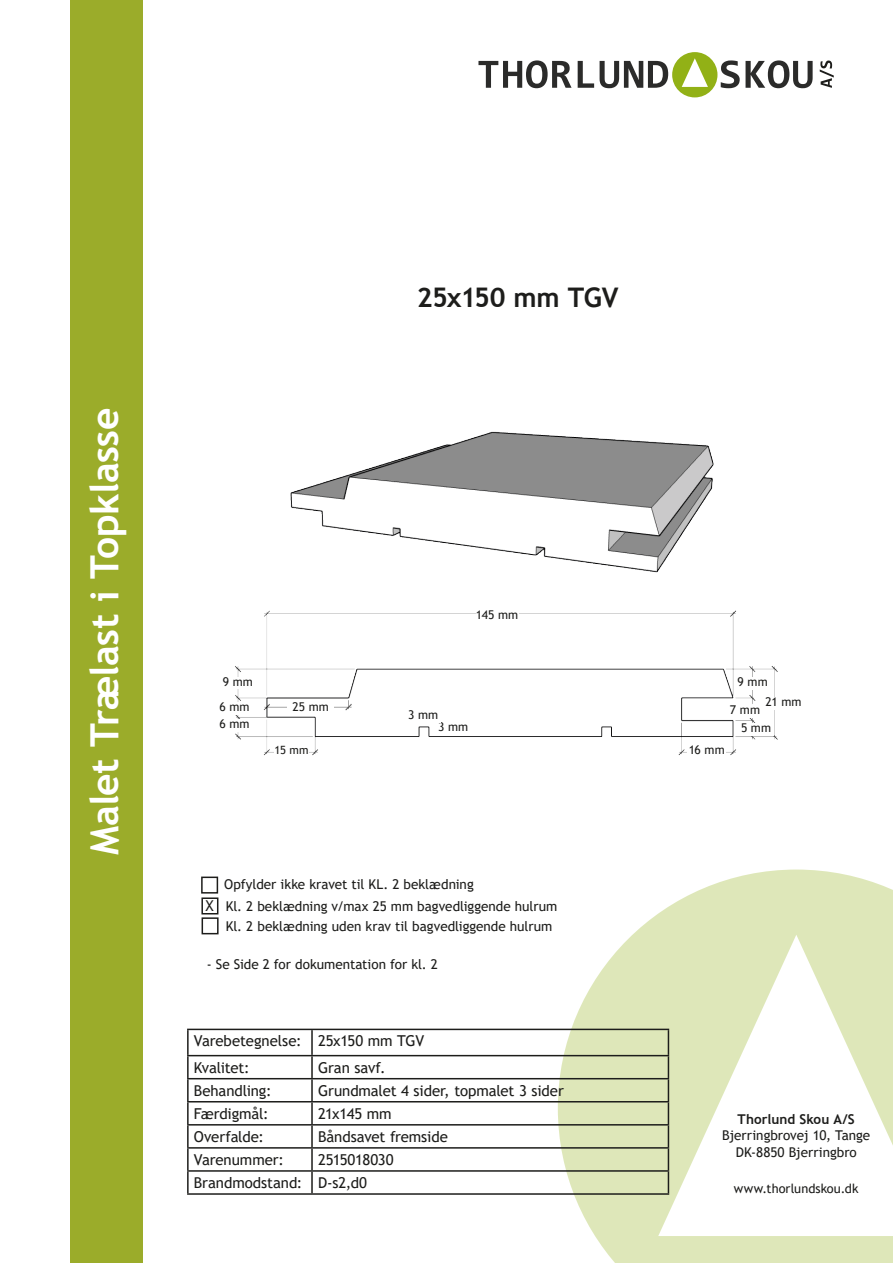
<style>
.page{position:relative;width:893px;height:1263px;background:#fff}
.page>*{position:absolute;margin:0;border:0;box-sizing:border-box;transform-origin:0 0}
.t1{font:700 39px "Trebuchet MS";letter-spacing:-.015em;color:#fff}
.Profil_navn{font:700 27px "Trebuchet MS";letter-spacing:-.025em;color:#1d1d1b}
.Profil_info{font:15px "Trebuchet MS";letter-spacing:-.01em;color:#1d1d1b}
.Profil_info-2{font:15px "Trebuchet MS";letter-spacing:-.03em;color:#1d1d1b}
.Profil_info-3{font:13.5px/16.2px "Trebuchet MS";color:#1d1d1b;text-align:center}
.t2{font:700 13.5px "Trebuchet MS";letter-spacing:.005em;color:#1d1d1b}
.t3{font:12.75px "Trebuchet MS";letter-spacing:.005em;color:#1d1d1b}
.Profil_info-4{font:12.15px "Trebuchet MS";letter-spacing:.005em;color:#1d1d1b}
.Profil_info-5{font:11.4px "Trebuchet MS";color:#1d1d1b}
</style>
<div class="page">
<svg style="left:558px;top:869px;width:335px;height:394px;fill:#dee7b9"></svg>
<svg style="left:658px;top:935px;width:235px;height:301px"></svg>
<div style="left:70px;top:0;width:72px;height:1263px;background:#9bac2a"></div>
<div style="left:672px;top:52px;width:45px;height:45px;background:#92b116;border-radius:50%"></div>
<svg style="left:478px;top:60px;width:94px;height:28px"></svg>
<svg style="left:578px;top:61px;width:16px;height:27px"></svg>
<svg style="left:600px;top:61px;width:68px;height:27px"></svg>
<svg style="left:721px;top:60px;width:92px;height:28px"></svg>
<svg style="left:820px;top:61px;width:14px;height:27px"></svg>
<svg style="left:682px;top:58px;width:26px;height:29px"></svg>
<img style="left:235px;top:610px;width:543px;height:146px">
<hr style="left:187px;top:1029px;width:125px;height:1px;background:#1d1d1b">
<hr style="left:187px;top:1030px;width:2px;height:25px;background:#1d1d1b">
<hr style="left:312px;top:1029px;width:357px;height:1px;background:#1d1d1b">
<hr style="left:311px;top:1030px;width:2px;height:25px;background:#1d1d1b">
<hr style="left:187px;top:1055px;width:125px;height:1px;background:#1d1d1b">
<hr style="left:187px;top:1056px;width:2px;height:22px;background:#1d1d1b">
<hr style="left:312px;top:1055px;width:357px;height:1px;background:#1d1d1b">
<hr style="left:311px;top:1056px;width:2px;height:22px;background:#1d1d1b">
<hr style="left:187px;top:1078px;width:125px;height:1px;background:#1d1d1b">
<hr style="left:187px;top:1079px;width:2px;height:22px;background:#1d1d1b">
<hr style="left:312px;top:1078px;width:357px;height:1px;background:#1d1d1b">
<hr style="left:311px;top:1079px;width:2px;height:22px;background:#1d1d1b">
<hr style="left:187px;top:1101px;width:125px;height:1px;background:#1d1d1b">
<hr style="left:187px;top:1102px;width:2px;height:22px;background:#1d1d1b">
<hr style="left:312px;top:1101px;width:357px;height:1px;background:#1d1d1b">
<hr style="left:311px;top:1102px;width:2px;height:22px;background:#1d1d1b">
<hr style="left:187px;top:1124px;width:125px;height:1px;background:#1d1d1b">
<hr style="left:187px;top:1125px;width:2px;height:22px;background:#1d1d1b">
<hr style="left:312px;top:1124px;width:357px;height:1px;background:#1d1d1b">
<hr style="left:311px;top:1125px;width:2px;height:22px;background:#1d1d1b">
<hr style="left:187px;top:1147px;width:125px;height:1px;background:#1d1d1b">
<hr style="left:187px;top:1148px;width:2px;height:22px;background:#1d1d1b">
<hr style="left:312px;top:1147px;width:357px;height:1px;background:#1d1d1b">
<hr style="left:311px;top:1148px;width:2px;height:22px;background:#1d1d1b">
<hr style="left:187px;top:1170px;width:125px;height:2px;background:#1d1d1b">
<hr style="left:187px;top:1172px;width:2px;height:21px;background:#1d1d1b">
<hr style="left:312px;top:1170px;width:357px;height:2px;background:#1d1d1b">
<hr style="left:311px;top:1172px;width:2px;height:21px;background:#1d1d1b">
<svg style="left:668px;top:1030px;width:1px;height:163px"></svg>
<hr style="left:187px;top:1193px;width:125px;height:2px;background:#1d1d1b">
<hr style="left:312px;top:1193px;width:357px;height:2px;background:#1d1d1b">
<div style="left:201px;top:876px;width:17px;height:17px;border:2px solid #1d1d1b"></div>
<div style="left:201px;top:897px;width:17px;height:17px;border:2px solid #1d1d1b"></div>
<div style="left:202px;top:917px;width:17px;height:17px;border:2px solid #1d1d1b"></div>
<div style="left:476px;top:610px;width:42px;height:12px;background:#fff"></div>
<div style="left:436px;top:722px;width:34px;height:13px;background:#fff"></div>
<div style="left:760px;top:697px;width:47px;height:13px;background:#fff"></div>
<div style="left:736px;top:677px;width:34px;height:12px;background:#fff"></div>
<div style="left:287px;top:702px;width:47px;height:13px;background:#fff"></div>
<div style="left:275px;top:745px;width:34px;height:12px;background:#fff"></div>
<div style="left:406px;top:710px;width:34px;height:13px;background:#fff"></div>
<div style="left:688px;top:745px;width:38px;height:12px;background:#fff"></div>
<div style="left:728px;top:705px;width:34px;height:13px;background:#fff"></div>
<div style="left:739px;top:723px;width:34px;height:13px;background:#fff"></div>
<div style="left:218px;top:719px;width:34px;height:13px;background:#fff"></div>
<div style="left:217px;top:702px;width:34px;height:13px;background:#fff"></div>
<div style="left:221px;top:677px;width:34px;height:12px;background:#fff"></div>
<img style="left:290px;top:431px;width:424px;height:142px">
<h1 class="t1" style="left:80px;top:855px;width:449px;rotate:-90deg">Malet Trælast i Topklasse</h1>
<p class="Profil_navn" style="left:417px;top:280px;width:203px">25x150 mm TGV</p>
<p class="Profil_info-4" style="left:223px;top:674px;width:32px">9 mm</p>
<p class="Profil_info-4" style="left:476px;top:606px;width:44px">145 mm</p>
<p class="Profil_info-4" style="left:738px;top:674px;width:32px">9 mm</p>
<p class="Profil_info-4" style="left:765px;top:694px;width:38px">21 mm</p>
<p class="Profil_info-4" style="left:292px;top:699px;width:38px">25 mm</p>
<p class="Profil_info-5" style="left:275px;top:742px;width:35px">15 mm</p>
<p class="Profil_info-4" style="left:219px;top:699px;width:32px">6 mm</p>
<p class="Profil_info-4" style="left:730px;top:702px;width:32px">7 mm</p>
<p class="Profil_info-4" style="left:408px;top:707px;width:32px">3 mm</p>
<p class="Profil_info-4" style="left:219px;top:716px;width:32px">6 mm</p>
<p class="Profil_info-4" style="left:741px;top:720px;width:32px">5 mm</p>
<p class="Profil_info-4" style="left:438px;top:719px;width:32px">3 mm</p>
<p class="Profil_info-4" style="left:689px;top:741px;width:37px">16 mm</p>
<p class="Profil_info-3" style="left:224px;top:876px;width:251px">Opfylder ikke kravet til KL. 2 beklædning</p>
<p class="Profil_info-3" style="left:226px;top:898px;width:333px">Kl. 2 beklædning v/max 25 mm bagvedliggende hulrum</p>
<p class="Profil_info-3" style="left:226px;top:918px;width:328px">Kl. 2 beklædning uden krav til bagvedliggende hulrum</p>
<p class="Profil_info-3" style="left:207px;top:956px;width:233px">- Se Side 2 for dokumentation for kl. 2</p>
<p class="Profil_info" style="left:206px;top:897px;width:10px">X</p>
<p class="Profil_info" style="left:194px;top:1032px;width:109px">Varebetegnelse:</p>
<p class="Profil_info" style="left:318px;top:1032px;width:108px">25x150 mm TGV</p>
<p class="Profil_info" style="left:194px;top:1058px;width:57px">Kvalitet:</p>
<p class="Profil_info" style="left:318px;top:1058px;width:69px">Gran savf.</p>
<p class="Profil_info" style="left:194px;top:1081px;width:79px">Behandling:</p>
<p class="Profil_info" style="left:318px;top:1081px;width:247px">Grundmalet 4 sider, topmalet 3 sider</p>
<p class="Profil_info" style="left:194px;top:1104px;width:76px">Færdigmål:</p>
<p class="Profil_info-2" style="left:318px;top:1104px;width:75px">21x145 mm</p>
<p class="Profil_info" style="left:194px;top:1127px;width:72px">Overfalde:</p>
<p class="Profil_info" style="left:318px;top:1127px;width:131px">Båndsavet fremside</p>
<p class="Profil_info" style="left:194px;top:1150px;width:92px">Varenummer:</p>
<p class="Profil_info" style="left:318px;top:1150px;width:77px">2515018030</p>
<p class="Profil_info" style="left:194px;top:1173px;width:110px">Brandmodstand:</p>
<p class="Profil_info" style="left:318px;top:1173px;width:51px">D-s2,d0</p>
<p class="t2" style="left:738px;top:1111px;width:119px">Thorlund Skou A/S</p>
<p class="Profil_info-3" style="left:722px;top:1127px;width:150px">Bjerringbrovej 10, Tange<br>DK-8850 Bjerringbro</p>
<p class="t3" style="left:734px;top:1181px;width:126px">www.thorlundskou.dk</p>
</div>
